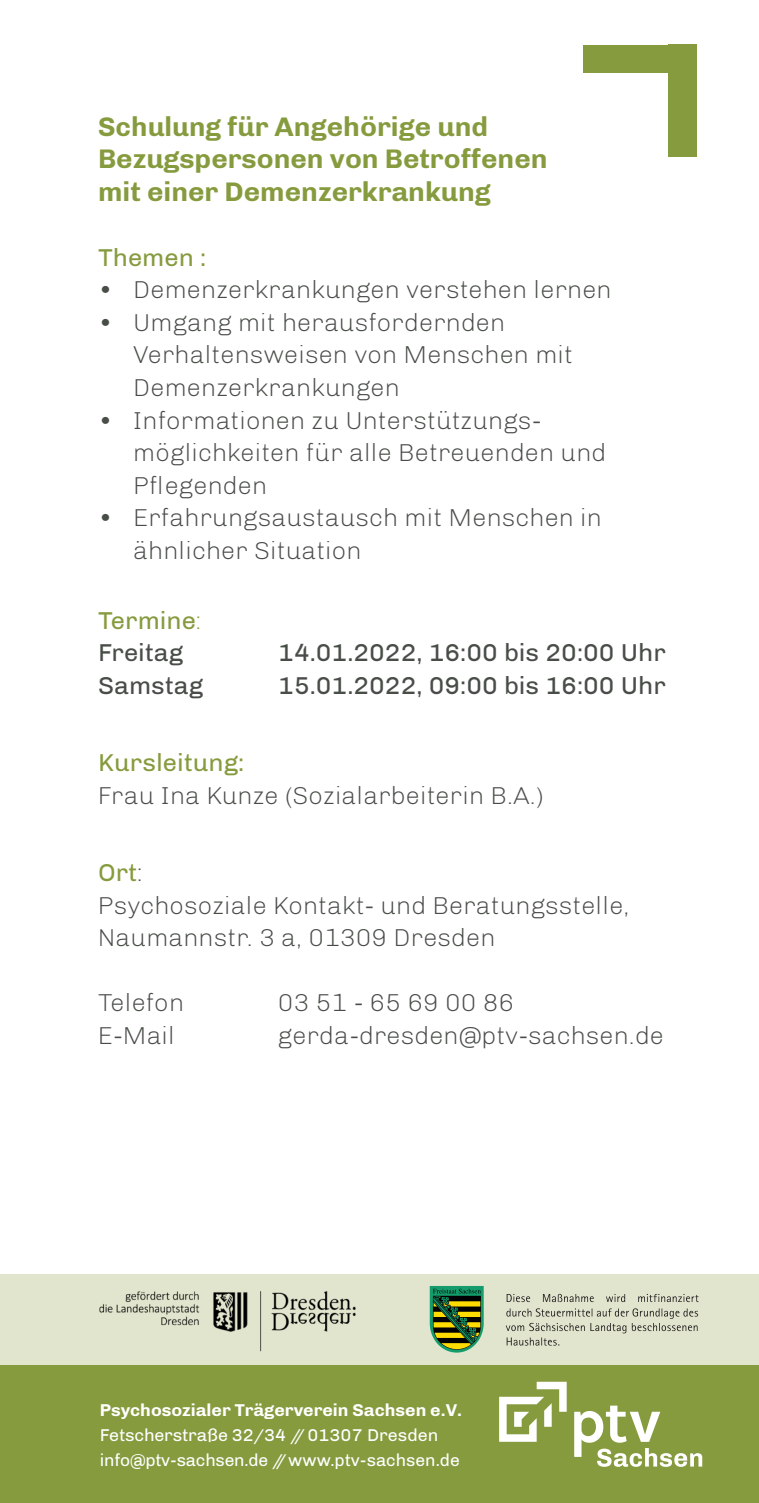
<style>
.page{position:relative;width:759px;height:1503px;background:#fff}
.page>*{position:absolute;margin:0;border:0;box-sizing:border-box;transform-origin:0 0}
.t1{font:700 27.5px/32.5px "Chivo";color:#869b3e}
.t2{font:300 25px "Chivo";color:#484e47}
.t3{font:25px "Chivo";color:#484e47}
.t4{font:25px "Chivo";color:#869b3e}
.t5{font:17.5px "Chivo";letter-spacing:-.01em;color:#fff}
.t6{font:700 17.5px "Chivo";color:#fff}
.s1{font-weight:300}
.s2{font-weight:300;color:#484e47}
</style>
<div class="page">
<div style="left:0;top:1274px;width:758px;height:108px;background:#e2e5ce"></div>
<div style="left:0;top:1365px;width:758px;height:137px;background:#869b3e"></div>
<svg style="left:574px;top:1405px;width:128px;height:61px"></svg>
<svg style="left:499px;top:1381px;width:67px;height:60px"></svg>
<svg style="left:429px;top:1286px;width:54px;height:66px;background:#567b38"></svg>
<svg style="left:505px;top:1308px;width:192px;height:37px"></svg>
<svg style="left:506px;top:1293px;width:192px;height:9px"></svg>
<div style="left:583px;top:45px;width:113px;height:27px;background:#869b3e"></div>
<div style="left:668px;top:45px;width:28px;height:112px;background:#869b3e"></div>
<img style="left:99px;top:1291px;width:257px;height:61px">
<p class="t1" style="left:98px;top:110px;width:451px">Schulung für Angehörige und<br>Bezugspersonen von Betroffenen mit einer Demenzerkrankung</p>
<p class="t4" style="left:98px;top:243px;width:110px">Themen :</p>
<p class="t2" style="left:98px;top:275px;width:515px">• Demenzerkrankungen verstehen lernen</p>
<p class="t2" style="left:98px;top:308px;width:409px">• Umgang mit herausfordernden</p>
<p class="t2" style="left:133px;top:340px;width:441px">Verhaltensweisen von Menschen mit</p>
<p class="t2" style="left:133px;top:373px;width:268px">Demenzerkrankungen</p>
<p class="t2" style="left:98px;top:405px;width:445px">• Informationen zu Unterstützungs-</p>
<p class="t2" style="left:133px;top:438px;width:474px">möglichkeiten für alle Betreuenden und</p>
<p class="t2" style="left:133px;top:470px;width:135px">Pflegenden</p>
<p class="t2" style="left:98px;top:503px;width:505px">• Erfahrungsaustausch mit Menschen in</p>
<p class="t2" style="left:133px;top:535px;width:230px">ähnlicher Situation</p>
<p class="t4" style="left:98px;top:605px;width:105px">Termine<span class="s1">:</span></p>
<p class="t3" style="left:98px;top:638px;width:87px">Freitag</p>
<p class="t3" style="left:278px;top:638px;width:389px">14.01.2022, 16:00 bis 20:00 Uhr</p>
<p class="t3" style="left:98px;top:670px;width:107px">Samstag</p>
<p class="t3" style="left:278px;top:670px;width:389px">15.01.2022, 09:00 bis 16:00 Uhr</p>
<p class="t4" style="left:98px;top:748px;width:148px">Kursleitung:</p>
<p class="t2" style="left:98px;top:780px;width:447px">Frau Ina Kunze (Sozialarbeiterin B.A.)</p>
<p class="t4" style="left:98px;top:858px;width:47px">Ort<span class="s2">:</span></p>
<p class="t2" style="left:98px;top:890px;width:533px">Psychosoziale Kontakt- und Beratungsstelle,</p>
<p class="t2" style="left:98px;top:923px;width:399px">Naumannstr. 3 a, 01309 Dresden</p>
<p class="t2" style="left:98px;top:988px;width:88px">Telefon</p>
<p class="t2" style="left:278px;top:988px;width:238px">03 51 - 65 69 00 86</p>
<p class="t2" style="left:98px;top:1020px;width:79px">E-Mail</p>
<p class="t2" style="left:278px;top:1020px;width:387px">gerda-dresden@ptv-sachsen.de</p>
<p class="t6" style="left:100px;top:1399px;width:363px">Psychosozialer Trägerverein Sachsen e.V.</p>
<p class="t5" style="left:100px;top:1424px;width:340px">Fetscherstraße 32/34 // 01307 Dresden</p>
<p class="t5" style="left:100px;top:1449px;width:361px">info@ptv-sachsen.de // www.ptv-sachsen.de</p>
</div>
